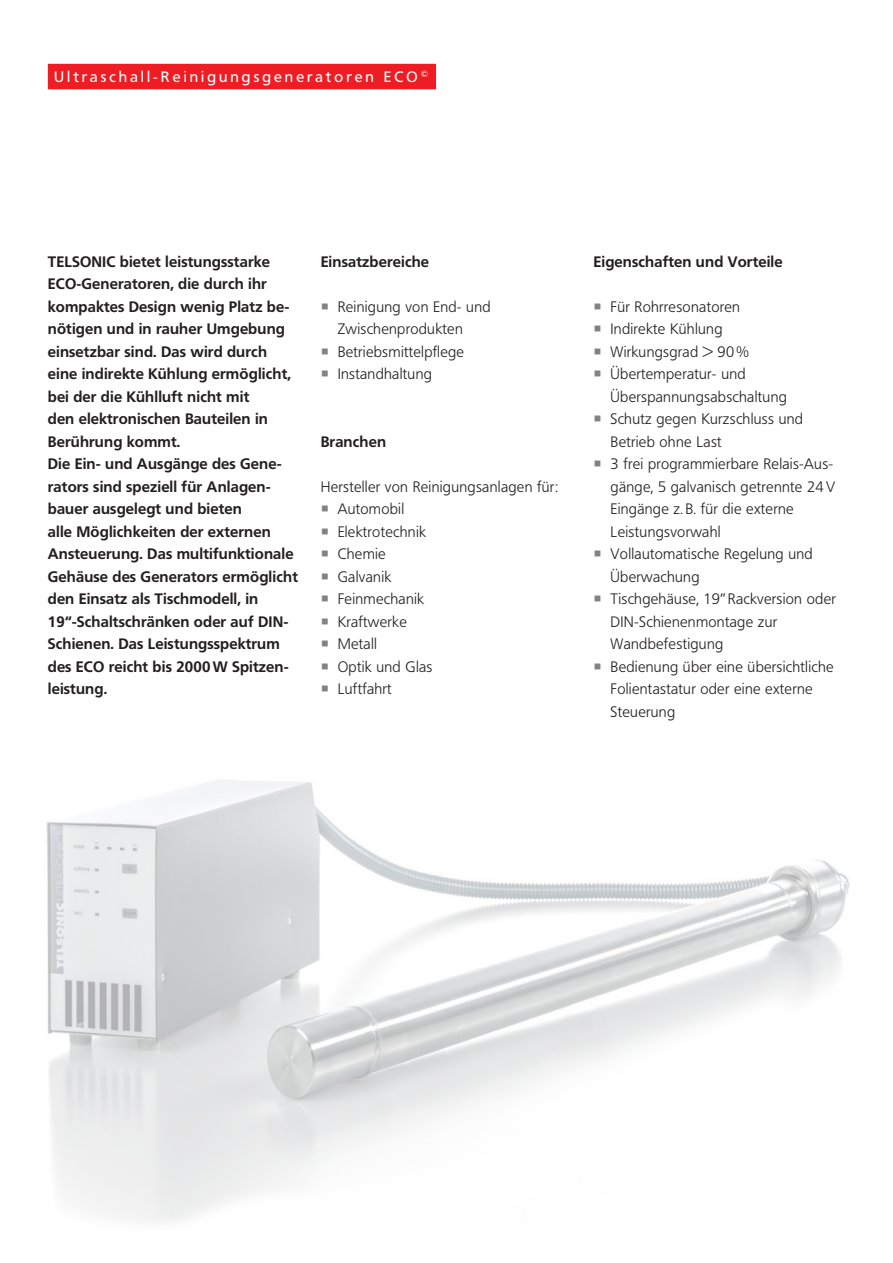
<style>
.page{position:relative;width:893px;height:1263px;background:#fff}
.page>*{position:absolute;margin:0;border:0;box-sizing:border-box;transform-origin:0 0}
.t1{font:300 15px/22.5px "Frutiger BQ";letter-spacing:.02em;color:#231f20}
.t2{font:700 15px/22.5px "Frutiger BQ";letter-spacing:.01em;color:#231f20}
.t3{font:15px "Frutiger BQ";letter-spacing:.2em;color:#fff}
.s1{color:#808285}
</style>
<div class="page">
<div style="left:48px;top:64px;width:388px;height:25px;background:#ee1d23"></div>
<img style="left:46px;top:780px;width:803px;height:442px">
<p class="t3" style="left:54px;top:68px;width:376px">Ultraschall-Reinigungsgeneratoren ECO <sup>©</sup></p>
<p class="t2" style="left:48px;top:250px;width:252px">TELSONIC bietet leistungsstarke<br>ECO-Generatoren, die durch ihr kompaktes Design wenig Platz be&shy;nötigen und in rauher Umgebung einsetzbar sind. Das wird durch eine indirekte Kühlung ermöglicht, bei der die Kühlluft nicht mit<br>den elektronischen Bauteilen in<br>Berührung kommt.<br>Die Ein- und Ausgänge des Gene&shy;rators sind speziell für Anlagen&shy;bauer ausgelegt und bieten<br>alle Möglichkeiten der externen<br>Ansteuerung. Das multifunktionale<br>Gehäuse des Generators ermöglicht den Einsatz als Tischmodell, in<br>19“-Schaltschränken oder auf DIN-<br>Schienen. Das Leistungsspektrum des ECO reicht bis 2000W Spitzen&shy;leistung.</p>
<p class="t2" style="left:321px;top:250px;width:110px">Einsatzbereiche</p>
<p class="t1" style="left:338px;top:296px;width:154px;text-indent:-17px"><span class="s1">○</span> Reinigung von End- und<br>Zwischenprodukten</p>
<p class="t1" style="left:321px;top:341px;width:145px"><span class="s1">○</span> Betriebsmittelpflege</p>
<p class="t1" style="left:321px;top:363px;width:113px"><span class="s1">○</span> Instandhaltung</p>
<p class="t2" style="left:321px;top:430px;width:67px">Branchen</p>
<p class="t1" style="left:321px;top:476px;width:239px">Hersteller von Reinigungsanlagen für:</p>
<p class="t1" style="left:321px;top:498px;width:85px"><span class="s1">○</span> Automobil</p>
<p class="t1" style="left:321px;top:521px;width:107px"><span class="s1">○</span> Elektrotechnik</p>
<p class="t1" style="left:321px;top:543px;width:67px"><span class="s1">○</span> Chemie</p>
<p class="t1" style="left:321px;top:566px;width:72px"><span class="s1">○</span> Galvanik</p>
<p class="t1" style="left:321px;top:588px;width:105px"><span class="s1">○</span> Feinmechanik</p>
<p class="t1" style="left:321px;top:611px;width:88px"><span class="s1">○</span> Kraftwerke</p>
<p class="t1" style="left:321px;top:633px;width:58px"><span class="s1">○</span> Metall</p>
<p class="t1" style="left:321px;top:656px;width:113px"><span class="s1">○</span> Optik und Glas</p>
<p class="t1" style="left:321px;top:678px;width:72px"><span class="s1">○</span> Luftfahrt</p>
<p class="t2" style="left:594px;top:250px;width:191px">Eigenschaften und Vorteile</p>
<p class="t1" style="left:594px;top:296px;width:148px"><span class="s1">○</span> Für Rohrresonatoren</p>
<p class="t1" style="left:594px;top:318px;width:130px"><span class="s1">○</span> Indirekte Kühlung</p>
<p class="t1" style="left:594px;top:341px;width:157px"><span class="s1">○</span> Wirkungsgrad &gt; 90 %</p>
<p class="t1" style="left:611px;top:363px;width:178px;text-indent:-17px"><span class="s1">○</span> Übertemperatur- und<br>Überspannungsabschaltung</p>
<p class="t1" style="left:611px;top:408px;width:194px;text-indent:-17px"><span class="s1">○</span> Schutz gegen Kurzschluss und<br>Betrieb ohne Last</p>
<p class="t1" style="left:611px;top:453px;width:226px;text-indent:-17px"><span class="s1">○</span> 3 frei programmierbare Relais-Aus&shy;gänge, 5 galvanisch getrennte 24 V<br>Eingänge z. B. für die externe<br>Leistungsvorwahl</p>
<p class="t1" style="left:611px;top:543px;width:204px;text-indent:-17px"><span class="s1">○</span> Vollautomatische Regelung und<br>Überwachung</p>
<p class="t1" style="left:611px;top:588px;width:227px;text-indent:-17px"><span class="s1">○</span> Tischgehäuse, 19” Rackversion oder<br>DIN-Schienenmontage zur<br>Wandbefestigung</p>
<p class="t1" style="left:611px;top:656px;width:225px;text-indent:-17px"><span class="s1">○</span> Bedienung über eine übersichtliche<br>Folientastatur oder eine externe<br>Steuerung</p>
</div>
